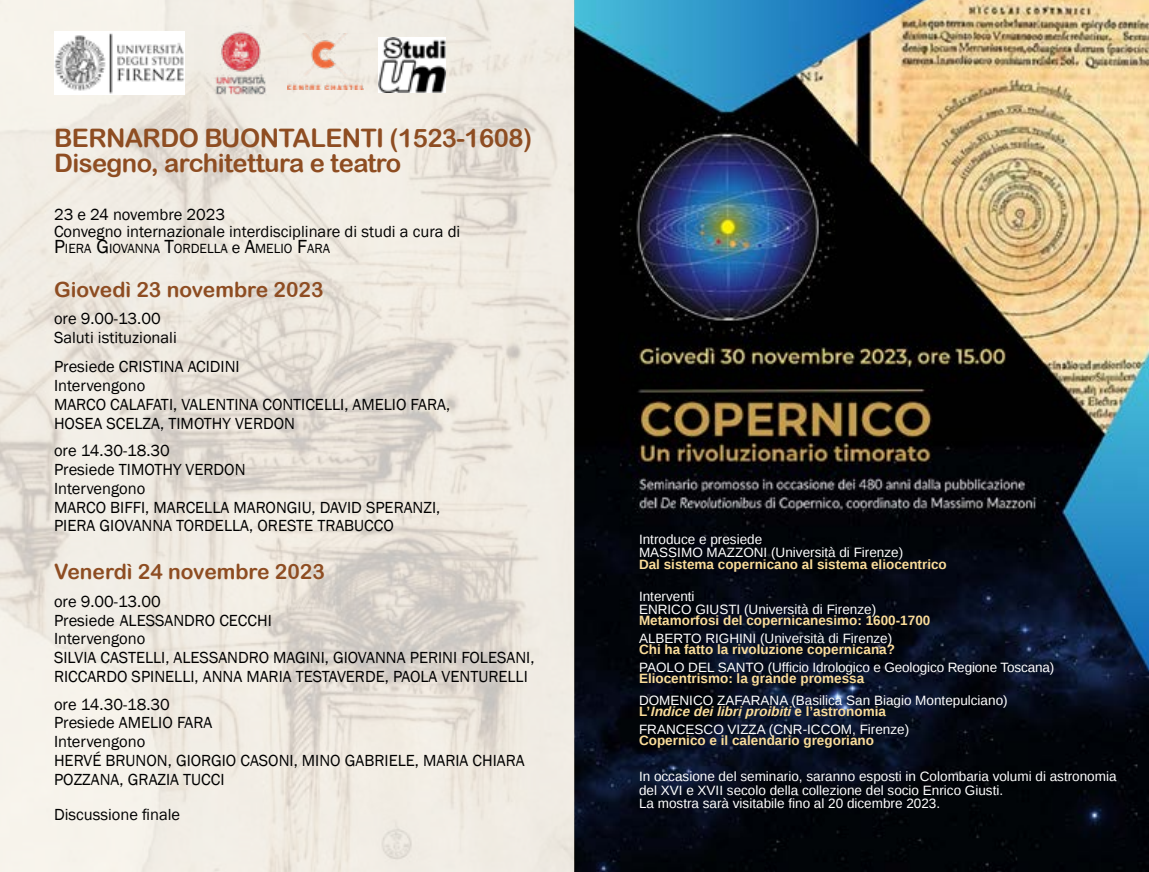
<style>
.page{position:relative;width:1149px;height:872px;background:#fff}
.page>*{position:absolute;margin:0;border:0;box-sizing:border-box;transform-origin:0 0}
.t1{font:25.5px/25.5px "Arial Rounded MT Bold";letter-spacing:-.02em;color:#8e4d22}
.t2{font:21px "Arial Rounded MT Bold";color:#8e4d22}
.t3{font:16.5px/18.8px "Franklin Gothic";color:#000}
.t4{font:13.65px "Franklin Gothic";color:#000}
.t5{font:13.5px/13.5px "Liberation Sans";color:#fff}
.t6{font:700 13.5px "Liberation Sans";color:#fadc99}
.s1{font-size:19.5px}
.s2{font-size:16.5px}
.s3{font-weight:700;color:#fadc99}
.s4{font-weight:700;font-style:italic;color:#fadc99}
</style>
<div class="page">
<img style="left:0;top:0;width:1148px;height:872px">
<img style="left:195px;top:25px;width:92px;height:76px">
<img style="left:54px;top:32px;width:130px;height:62px">
<img style="left:287px;top:34px;width:76px;height:56px">
<img style="left:378px;top:37px;width:67px;height:55px">
<h1 class="t1" style="left:54px;top:124px;width:479px">BERNARDO BUONTALENTI (1523-1608)<br>Disegno, architettura e teatro</h1>
<p class="t3" style="left:54px;top:207px;width:407px;line-height:16.5px">23 e 24 novembre 2023<br>Convegno internazionale interdisciplinare di studi a cura di</p>
<p class="t4" style="left:54px;top:240px;width:277px"><span class="s1">P</span>IERA <span class="s1">G</span>IOVANNA <span class="s1">T</span>ORDELLA <span class="s2">e</span> <span class="s1">A</span>MELIO <span class="s1">F</span>ARA</p>
<p class="t2" style="left:54px;top:277px;width:271px">Giovedì 23 novembre 2023</p>
<p class="t3" style="left:54px;top:310px;width:124px">ore 9.00-13.00<br>Saluti istituzionali</p>
<p class="t3" style="left:54px;top:358px;width:398px">Presiede CRISTINA ACIDINI<br>Intervengono<br>MARCO CALAFATI, VALENTINA CONTICELLI, AMELIO FARA,<br>HOSEA SCELZA, TIMOTHY VERDON</p>
<p class="t3" style="left:54px;top:442px;width:387px">ore 14.30-18.30<br>Presiede TIMOTHY VERDON<br>Intervengono<br>MARCO BIFFI, MARCELLA MARONGIU, DAVID SPERANZI,<br>PIERA GIOVANNA TORDELLA, ORESTE TRABUCCO</p>
<p class="t2" style="left:54px;top:559px;width:272px">Venerdì 24 novembre 2023</p>
<p class="t3" style="left:54px;top:592px;width:482px">ore 9.00-13.00<br>Presiede ALESSANDRO CECCHI<br>Intervengono<br>SILVIA CASTELLI, ALESSANDRO MAGINI, GIOVANNA PERINI FOLESANI, RICCARDO SPINELLI, ANNA MARIA TESTAVERDE, PAOLA VENTURELLI</p>
<p class="t3" style="left:54px;top:695px;width:472px">ore 14.30-18.30<br>Presiede AMELIO FARA<br>Intervengono<br>HERVÉ BRUNON, GIORGIO CASONI, MINO GABRIELE, MARIA CHIARA<br>POZZANA, GRAZIA TUCCI</p>
<p class="t3" style="left:54px;top:805px;width:128px">Discussione finale</p>
<p class="t5" style="left:638px;top:534px;width:266px;line-height:12.5px">Introduce e presiede<br>MASSIMO MAZZONI (Università di Firenze)</p>
<p class="t6" style="left:638px;top:555px;width:309px">Dal sistema copernicano al sistema eliocentrico</p>
<p class="t5" style="left:638px;top:590px;width:239px">Interventi<br>ENRICO GIUSTI (Università di Firenze)</p>
<p class="t6" style="left:638px;top:611px;width:293px">Metamorfosi del copernicanesimo: 1600-1700</p>
<p class="t5" style="left:638px;top:632px;width:255px">ALBERTO RIGHINI (Università di Firenze)</p>
<p class="t6" style="left:638px;top:640px;width:257px">Chi ha fatto la rivoluzione copernicana?</p>
<p class="t5" style="left:638px;top:661px;width:416px">PAOLO DEL SANTO (Ufficio Idrologico e Geologico Regione Toscana)</p>
<p class="t6" style="left:638px;top:669px;width:227px">Eliocentrismo: la grande promessa</p>
<p class="t5" style="left:638px;top:695px;width:370px;line-height:10.9px">DOMENICO ZAFARANA (Basilica San Biagio Montepulciano)<br><span class="s3">L ’</span> <span class="s4">Indicedeilibriproibiti</span><span class="s3">e l ’ a s t r o n o m i a</span></p>
<p class="t5" style="left:638px;top:723px;width:272px">FRANCESCO VIZZA (CNR-ICCOM, Firenze)</p>
<p class="t6" style="left:638px;top:731px;width:236px">Copernico e il calendario gregoriano</p>
<p class="t5" style="left:638px;top:770px;width:479px">In occasione del seminario, saranno esposti in Colombaria volumi di astronomia del XVI e XVII secolo della collezione del socio Enrico Giusti.<br>La mostra sarà visitabile fino al 20 dicembre 2023.</p>
</div>
